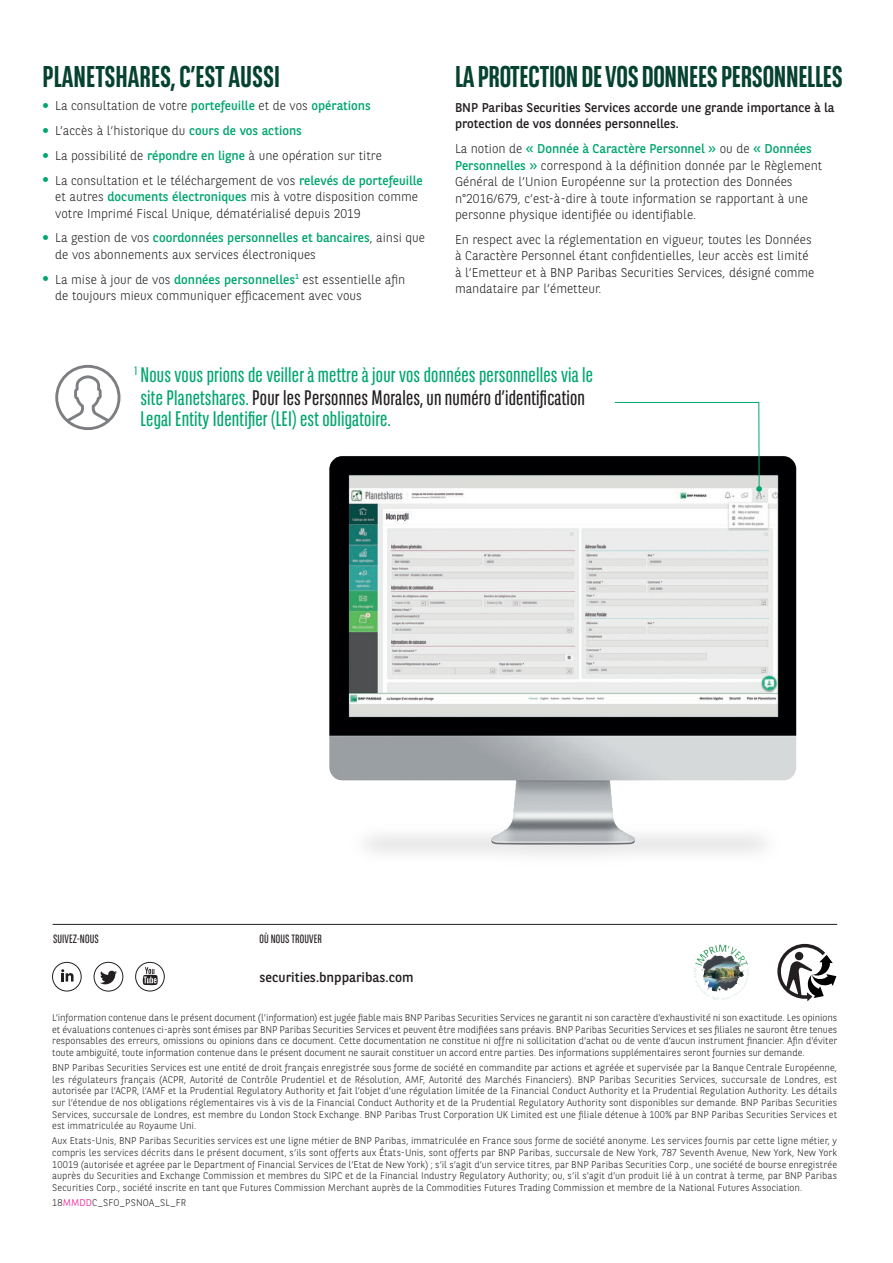
<style>
.page{position:relative;width:893px;height:1263px;background:#fff}
.page>*{position:absolute;margin:0;border:0;box-sizing:border-box;transform-origin:0 0}
.Headline_body_text{font:700 30px "BNPP Sans Condensed";letter-spacing:-.01em;color:#064230}
.Sub_headline_body_te{font:21px/21.8px "BNPP Sans Condensed";letter-spacing:.01em;color:#00a66e}
.t1{font:13.5px "BNPP Sans";color:#231f20}
.Body_text{font:300 12.75px/16.5px "BNPP Sans";color:#231f20}
.Body_text-2{font:12.75px/16.5px "BNPP Sans";color:#231f20}
.Headline{font:12px "BNPP Sans Condensed";letter-spacing:.01em;color:#231f20}
.t2{font:300 9.75px/11.7px "BNPP Sans";letter-spacing:.005em;color:#231f20;text-align:justify}
.s1{font-weight:700;font-size:16.65px;color:#00a66e}
.s2{font-weight:400;color:#00a66e}
.s3{color:#231f20}
.s4{color:#ed028c}
</style>
<div class="page">
<img style="left:329px;top:456px;width:468px;height:399px">
<svg style="left:614px;top:402px;width:148px;height:90px"></svg>
<svg style="left:55px;top:365px;width:65px;height:65px"></svg>
<div style="left:52px;top:962px;width:30px;height:29px;border:1px solid #231f20;border-radius:50%"></div>
<svg style="left:61px;top:969px;width:13px;height:12px"></svg>
<div style="left:94px;top:962px;width:29px;height:29px;border:1px solid #231f20;border-radius:50%"></div>
<svg style="left:100px;top:971px;width:17px;height:13px"></svg>
<div style="left:135px;top:962px;width:30px;height:29px;border:1px solid #231f20;border-radius:50%"></div>
<svg style="left:143px;top:967px;width:15px;height:18px"></svg>
<hr style="left:53px;top:924px;width:784px;height:1px;background:#231f20">
<svg style="left:777px;top:944px;width:59px;height:57px"></svg>
<img style="left:697px;top:944px;width:44px;height:20px">
<p class="Headline_body_text" style="left:43px;top:60px;width:239px">PLANETSHARES, C’EST AUSSI</p>
<p class="Body_text" style="left:43px;top:97px;width:330px"><span class="s1">•</span> La consultation de votre <span class="s2">portefeuille</span> et de vos <span class="s2">opérations</span></p>
<p class="Body_text" style="left:43px;top:122px;width:261px"><span class="s1">•</span> L’accès à l’historique du <span class="s2">cours de vos actions</span></p>
<p class="Body_text" style="left:43px;top:146px;width:341px"><span class="s1">•</span> La possibilité de <span class="s2">répondre en ligne</span> à une opération sur titre</p>
<p class="Body_text" style="left:55px;top:171px;width:369px;text-indent:-13px"><span class="s1">•</span> La consultation et le téléchargement de vos <span class="s2">relevés de portefeuille </span>et autres <span class="s2">documents électroniques</span> mis à votre disposition comme votre Imprimé Fiscal Unique, dématérialisé depuis 2019</p>
<p class="Body_text" style="left:55px;top:229px;width:371px;text-indent:-13px"><span class="s1">•</span> La gestion de vos <span class="s2">coordonnées personnelles et bancaires</span>, ainsi que de vos abonnements aux services électroniques</p>
<p class="Body_text" style="left:55px;top:270px;width:352px;text-indent:-13px"><span class="s1">•</span> La mise à jour de vos <span class="s2">données personnelles</span><sup>1</sup> est essentielle afin de toujours mieux communiquer efficacement avec vous</p>
<p class="Headline_body_text" style="left:455px;top:60px;width:389px">LA PROTECTION DE VOS DONNEES PERSONNELLES</p>
<p class="Body_text-2" style="left:455px;top:99px;width:381px">BNP Paribas Securities Services accorde une grande importance à la protection de vos données personnelles.</p>
<p class="Body_text" style="left:455px;top:140px;width:369px">La notion de <span class="s2">« Donnée à Caractère Personnel »</span> ou de <span class="s2">« Données Personnelles »</span> correspond à la définition donnée par le Règlement Général de l’Union Européenne sur la protection des Données n°2016/679, c’est-à-dire à toute information se rapportant à une personne physique identifiée ou identifiable.</p>
<p class="Body_text" style="left:455px;top:230px;width:361px">En respect avec la réglementation en vigueur, toutes les Données à Caractère Personnel étant confidentielles, leur accès est limité à l’Emetteur et à BNP Paribas Securities Services, désigné comme mandataire par l’émetteur.</p>
<p class="Sub_headline_body_te" style="left:134px;top:365px;width:460px"><sup>1</sup> Nous vous prions de veiller à mettre à jour vos données personnelles via le site Planetshares.<span class="s3">Pour les Personnes Morales, un numéro d’identification<br></span>Legal Entity Identifier (LEI) est obligatoire.</p>
<p class="Headline" style="left:53px;top:932px;width:47px">SUIVEZ-NOUS</p>
<p class="Headline" style="left:259px;top:932px;width:64px">OÙ NOUS TROUVER</p>
<p class="t1" style="left:259px;top:968px;width:156px">securities.bnpparibas.com</p>
<p class="t2" style="left:52px;top:1011px;width:786px">L’information contenue dans le présent document (l’information) est jugée fiable mais BNP Paribas Securities Services ne garantit ni son caractère d’exhaustivité ni son exactitude. Les opinions et évaluations contenues ci-après sont émises par BNP Paribas Securities Services et peuvent être modifiées sans préavis. BNP Paribas Securities Services et ses filiales ne sauront être tenues responsables des erreurs, omissions ou opinions dans ce document. Cette documentation ne constitue ni offre ni sollicitation d’achat ou de vente d’aucun instrument financier. Afin d’éviter toute ambiguïté, toute information contenue dans le présent document ne saurait constituer un accord entre parties. Des informations supplémentaires seront fournies sur demande.</p>
<p class="t2" style="left:52px;top:1061px;width:786px">BNP Paribas Securities Services est une entité de droit français enregistrée sous forme de société en commandite par actions et agréée et supervisée par la Banque Centrale Européenne, les régulateurs français (ACPR, Autorité de Contrôle Prudentiel et de Résolution, AMF, Autorité des Marchés Financiers). BNP Paribas Securities Services, succursale de Londres, est autorisée par l’ACPR, l’AMF et la Prudential Regulatory Authority et fait l’objet d’une régulation limitée de la Financial Conduct Authority et la Prudential Regulation Authority. Les détails sur l’étendue de nos obligations réglementaires vis à vis de la Financial Conduct Authority et de la Prudential Regulatory Authority sont disponibles sur demande. BNP Paribas Securities Services, succursale de Londres, est membre du London Stock Exchange. BNP Paribas Trust Corporation UK Limited est une filiale détenue à 100% par BNP Paribas Securities Services et est immatriculée au Royaume Uni.</p>
<p class="t2" style="left:52px;top:1135px;width:786px">Aux Etats-Unis, BNP Paribas Securities services est une ligne métier de BNP Paribas, immatriculée en France sous forme de société anonyme. Les services fournis par cette ligne métier, y compris les services décrits dans le présent document, s’ils sont offerts aux États-Unis, sont offerts par BNP Paribas, succursale de New York, 787 Seventh Avenue, New York, New York 10019 (autorisée et agréee par le Department of Financial Services de l’Etat de New York) ; s’il s’agit d’un service titres, par BNP Paribas Securities Corp., une société de bourse enregistrée auprès du Securities and Exchange Commission et membres du SIPC et de la Financial Industry Regulatory Authority; ou, s’il s’agit d’un produit lié à un contrat à terme, par BNP Paribas Securities Corp., société inscrite en tant que Futures Commission Merchant auprès de la Commodities Futures Trading Commission et membre de la National Futures Association.</p>
<p class="t2" style="left:52px;top:1196px;width:136px">18<span class="s4">MMDD</span>C_SFO_PSNOA_SL_FR</p>
</div>
